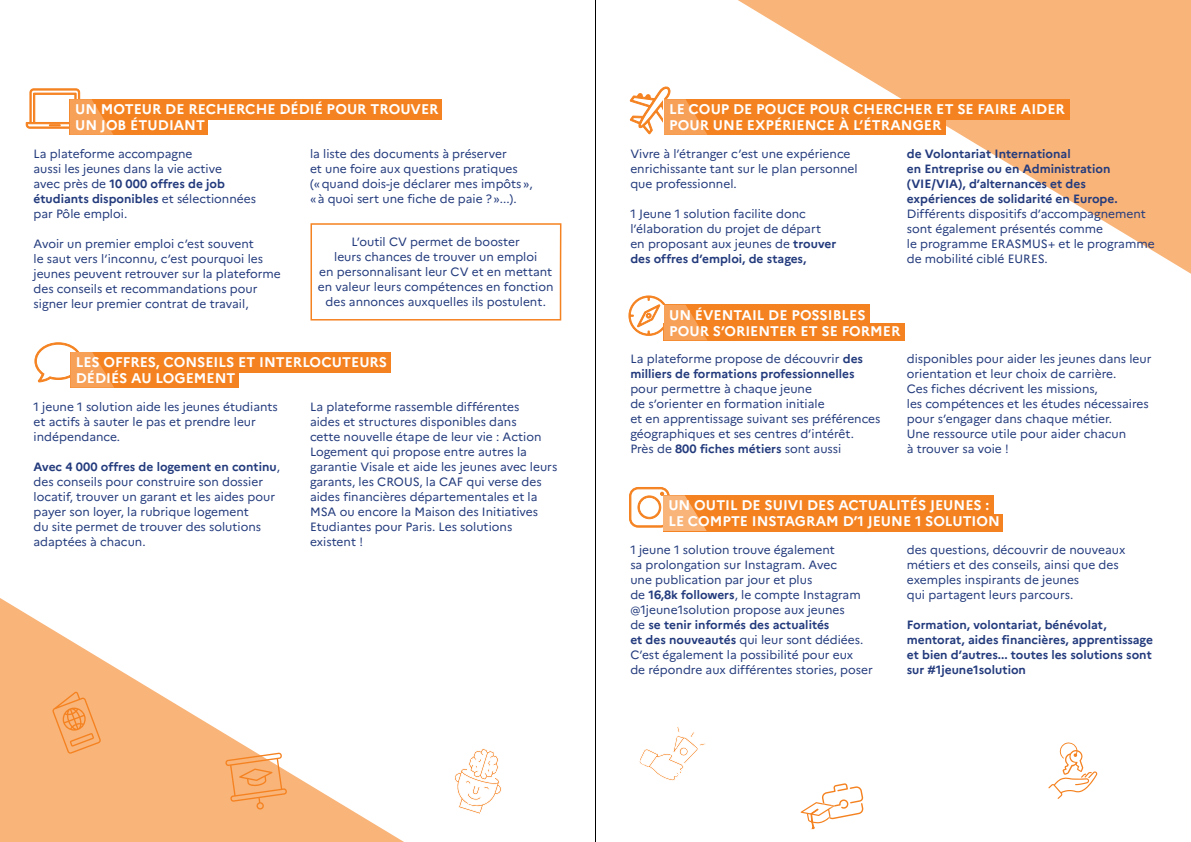
<style>
.page{position:relative;width:1191px;height:842px;background:#fff}
.page>*{position:absolute;margin:0;border:0;box-sizing:border-box;transform-origin:0 0}
.t1{font:700 14px/16px "Marianne";color:#fff}
.t2{font:12px/15px "Marianne";color:#233b7d}
.t3{font:700 12px/15px "Marianne";color:#233b7d}
.s1{font-weight:700}
.s2{font-weight:400}
</style>
<div class="page">
<hr style="left:595px;top:0;width:1px;height:842px;background:#000">
<div style="left:663px;top:305px;width:34px;height:39px;background:linear-gradient(to right,#fff,#fff)"></div>
<svg style="left:663px;top:531px;width:33px;height:1px"></svg>
<svg style="left:738px;top:0;width:453px;height:274px;fill:#f9b479"></svg>
<div style="left:663px;top:99px;width:406px;height:20px;background:#f58220"></div>
<div style="left:663px;top:305px;width:206px;height:20px;background:#f58220"></div>
<div style="left:663px;top:495px;width:330px;height:21px;background:#f58220"></div>
<div style="left:663px;top:118px;width:282px;height:17px;background:#f58220"></div>
<div style="left:663px;top:323px;width:242px;height:17px;background:#f58220"></div>
<div style="left:663px;top:514px;width:339px;height:17px;background:#f58220"></div>
<svg style="left:630px;top:86px;width:77px;height:49px"></svg>
<svg style="left:628px;top:296px;width:79px;height:44px"></svg>
<svg style="left:629px;top:487px;width:77px;height:44px"></svg>
<svg style="left:639px;top:727px;width:66px;height:54px"></svg>
<svg style="left:800px;top:783px;width:63px;height:47px"></svg>
<svg style="left:1048px;top:742px;width:49px;height:57px"></svg>
<svg style="left:0;top:598px;width:404px;height:244px"></svg>
<div style="left:70px;top:99px;width:372px;height:20px;background:#f58220"></div>
<div style="left:70px;top:352px;width:321px;height:20px;background:#f58220"></div>
<div style="left:70px;top:118px;width:138px;height:17px;background:#f58220"></div>
<div style="left:70px;top:371px;width:169px;height:17px;background:#f58220"></div>
<svg style="left:26px;top:89px;width:87px;height:46px"></svg>
<svg style="left:34px;top:342px;width:80px;height:46px"></svg>
<svg style="left:52px;top:692px;width:49px;height:62px;background:#f8aa68"></svg>
<svg style="left:225px;top:753px;width:62px;height:57px;background:#f8b073"></svg>
<svg style="left:454px;top:749px;width:47px;height:65px"></svg>
<svg style="left:310px;top:223px;width:252px;height:98px"></svg>
<p class="t1" style="left:75px;top:101px;width:365px">UN MOTEUR DE RECHERCHE DÉDIÉ POUR TROUVER</p>
<p class="t1" style="left:75px;top:117px;width:131px">UN JOB ÉTUDIANT</p>
<p class="t2" style="left:34px;top:146px;width:224px">La plateforme accompagne<br>aussi les jeunes dans la vie active<br>avec près de <span class="s1">10 000 offres de job étudiants disponibles</span> et sélectionnées par Pôle emploi.</p>
<p class="t2" style="left:34px;top:236px;width:249px">Avoir un premier emploi c’est souvent<br>le saut vers l’inconnu, c’est pourquoi les jeunes peuvent retrouver sur la plateforme des conseils et recommandations pour signer leur premier contrat de travail,</p>
<p class="t2" style="left:310px;top:146px;width:224px">la liste des documents à préserver<br>et une foire aux questions pratiques («quand dois-je déclarer mes impôts», «à quoi sert une fiche de paie ?»...).</p>
<p class="t2" style="left:318px;top:234px;width:237px;text-align:center">L’outil CV permet de booster<br>leurs chances de trouver un emploi<br>en personnalisant leur CV et en mettant en valeur leurs compétences en fonction des annonces auxquelles ils postulent.</p>
<p class="t1" style="left:76px;top:354px;width:313px">LES OFFRES, CONSEILS ET INTERLOCUTEURS</p>
<p class="t1" style="left:76px;top:370px;width:161px">DÉDIÉS AU LOGEMENT</p>
<p class="t2" style="left:34px;top:399px;width:246px">1 jeune 1 solution aide les jeunes étudiants et actifs à sauter le pas et prendre leur indépendance.</p>
<p class="t2" style="left:34px;top:459px;width:248px"><span class="s1">Avec 4 000 offres de logement en continu</span>, des conseils pour construire son dossier locatif, trouver un garant et les aides pour payer son loyer, la rubrique logement<br>du site permet de trouver des solutions adaptées à chacun.</p>
<p class="t2" style="left:310px;top:399px;width:249px">La plateforme rassemble différentes<br>aides et structures disponibles dans<br>cette nouvelle étape de leur vie : Action Logement qui propose entre autres la garantie Visale et aide les jeunes avec leurs garants, les CROUS, la CAF qui verse des aides financières départementales et la MSA ou encore la Maison des Initiatives Etudiantes pour Paris. Les solutions existent !</p>
<p class="t1" style="left:669px;top:101px;width:397px">LE COUP DE POUCE POUR CHERCHER ET SE FAIRE AIDER</p>
<p class="t1" style="left:669px;top:117px;width:274px">POUR UNE EXPÉRIENCE À L’ÉTRANGER</p>
<p class="t2" style="left:630px;top:146px;width:229px">Vivre à l’étranger c’est une expérience enrichissante tant sur le plan personnel que professionnel.</p>
<p class="t2" style="left:630px;top:206px;width:207px">1 Jeune 1 solution facilite donc l’élaboration du projet de départ en proposant aux jeunes de <span class="s1">trouver des offres d’emploi, de stages,</span></p>
<p class="t3" style="left:906px;top:146px;width:212px">de Volontariat International<br>en Entreprise ou en Administration (VIE/VIA), d’alternances et des expériences de solidarité en Europe.</p>
<p class="t2" style="left:906px;top:206px;width:249px">Différents dispositifs d’accompagnement sont également présentés comme<br>le programme ERASMUS+ et le programme de mobilité ciblé EURES.</p>
<p class="t1" style="left:669px;top:307px;width:198px">UN ÉVENTAIL DE POSSIBLES</p>
<p class="t1" style="left:669px;top:323px;width:233px">POUR S’ORIENTER ET SE FORMER</p>
<p class="t2" style="left:630px;top:352px;width:252px">La plateforme propose de découvrir <span class="s1">des milliers de formations professionnelles </span>pour permettre à chaque jeune<br>de s’orienter en formation initiale<br>et en apprentissage suivant ses préférences géographiques et ses centres d’intérêt.</p>
<p class="t3" style="left:630px;top:442px;width:212px"><span class="s2">Près de</span> 800 fiches métiers <span class="s2">sont aussi</span></p>
<p class="t2" style="left:906px;top:352px;width:246px">disponibles pour aider les jeunes dans leur orientation et leur choix de carrière.<br>Ces fiches décrivent les missions,<br>les compétences et les études nécessaires pour s’engager dans chaque métier.<br>Une ressource utile pour aider chacun<br>à trouver sa voie !</p>
<p class="t1" style="left:668px;top:497px;width:333px">UN OUTIL DE SUIVI DES ACTUALITÉS JEUNES :<br>LE COMPTE INSTAGRAM D’1 JEUNE 1 SOLUTION</p>
<p class="t2" style="left:630px;top:542px;width:234px">1 jeune 1 solution trouve également<br>sa prolongation sur Instagram. Avec<br>une publication par jour et plus<br>de <span class="s1">16,8k followers</span>, le compte Instagram @1jeune1solution propose aux jeunes<br>de <span class="s1">se tenir informés des actualités<br>et des nouveautés</span> qui leur sont dédiées.</p>
<p class="t2" style="left:630px;top:647px;width:244px">C’est également la possibilité pour eux<br>de répondre aux différentes stories, poser</p>
<p class="t2" style="left:906px;top:542px;width:220px">des questions, découvrir de nouveaux métiers et des conseils, ainsi que des exemples inspirants de jeunes<br>qui partagent leurs parcours.</p>
<p class="t3" style="left:906px;top:617px;width:248px">Formation, volontariat, bénévolat, mentorat, aides financières, apprentissage et bien d’autres... toutes les solutions sont sur #1jeune1solution</p>
</div>
